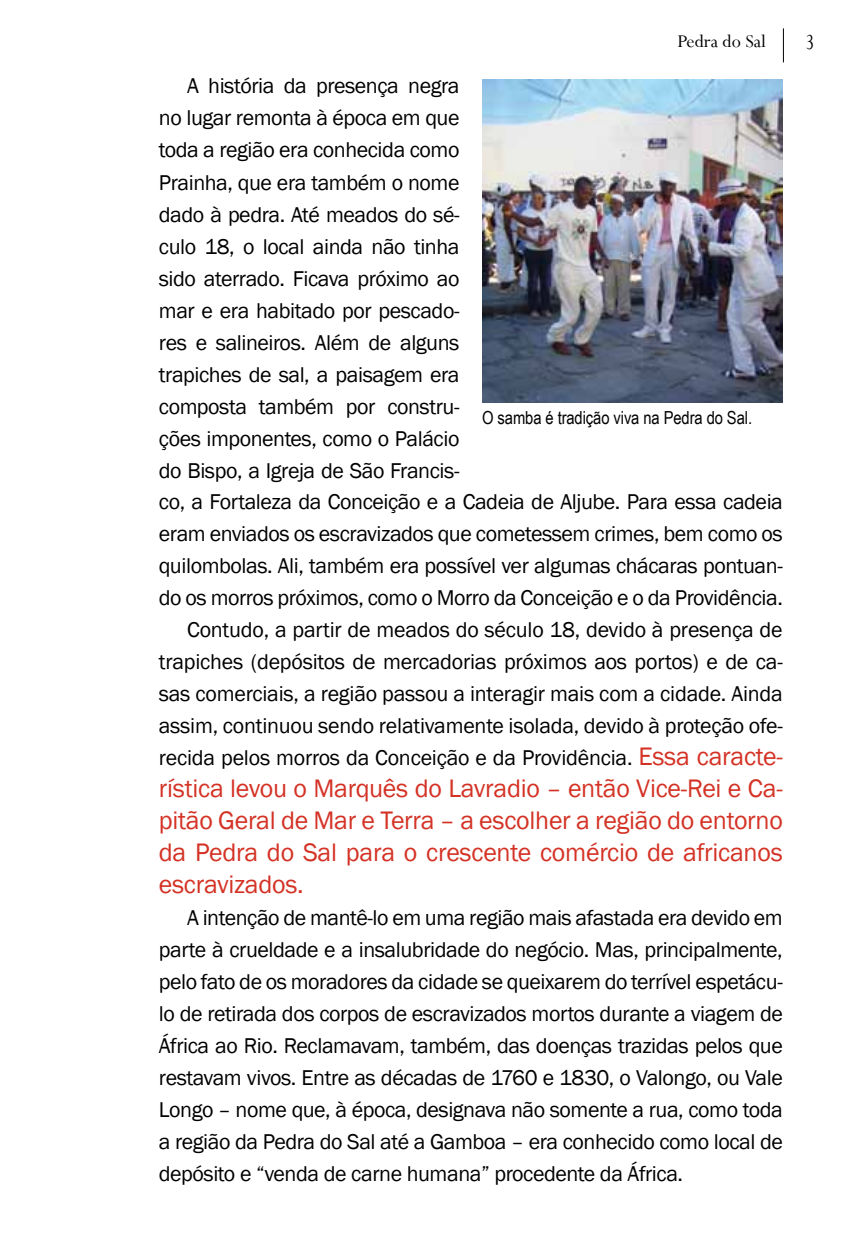
<style>
.page{position:relative;width:851px;height:1248px;background:#fff}
.page>*{position:absolute;margin:0;border:0;box-sizing:border-box;transform-origin:0 0}
.t1{font:26px/32px "Franklin Gothic";letter-spacing:-.01em;color:#d43225;text-align:justify}
.t2{font:24px "Perpetua";color:#000;scale:.8 1}
.t3{font:22px/32px "Franklin Gothic";letter-spacing:-.02em;color:#000;text-align:justify}
.t4{font:20px "Perpetua";color:#000}
.t5{font:18px "Arial Narrow";letter-spacing:-.005em;color:#000}
.s1{font-size:26px;color:#d43225}
</style>
<div class="page">
<hr style="left:782px;top:28px;width:1px;height:34px;background:#000">
<img style="left:482px;top:79px;width:300px;height:324px">
<p class="t3" style="left:159px;top:71px;width:302px;text-indent:28px">A história da presença negra no lugar remonta à época em que toda a região era conhecida como Prainha, que era também o nome dado à pedra. Até meados do sé&shy;culo 18, o local ainda não tinha sido aterrado. Ficava próximo ao mar e era habitado por pescado&shy;res e salineiros. Além de alguns trapiches de sal, a paisagem era composta também por constru&shy;ções imponentes, como o Palácio do Bispo, a Igreja de São Francis-</p>
<p class="t4" style="left:677px;top:28px;width:90px">Pedra do Sal</p>
<p class="t2" style="left:805px;top:27px;width:12px">3</p>
<p class="t5" style="left:482px;top:405px;width:271px">O samba é tradição viva na Pedra do Sal.</p>
<p class="t3" style="left:159px;top:486px;width:625px;text-align:right">co, a Fortaleza da Conceição e a Cadeia de Aljube. Para essa cadeia eram enviados os escravizados que cometessem crimes, bem como os quilombolas. Ali, também era possível ver algumas chácaras pontuan&shy;do os morros próximos, como o Morro da Conceição e o da Providência.<br>Contudo, a partir de meados do século 18, devido à presença de trapiches (depósitos de mercadorias próximos aos portos) e de ca&shy;sas comerciais, a região passou a interagir mais com a cidade. Ainda assim, continuou sendo relativamente isolada, devido à proteção ofe&shy;recida pelos morros da Conceição e da Providência. <span class="s1">Essa caracte-</span></p>
<p class="t1" style="left:159px;top:773px;width:625px">rística levou o Marquês do Lavradio – então Vice-Rei e Ca&shy;pitão Geral de Mar e Terra – a escolher a região do entorno da Pedra do Sal para o crescente comércio de africanos escravizados.</p>
<p class="t3" style="left:159px;top:902px;width:625px;text-indent:28px">A intenção de mantê-lo em uma região mais afastada era devido em parte à crueldade e a insalubridade do negócio. Mas, principalmente, pelo fato de os moradores da cidade se queixarem do terrível espetácu&shy;lo de retirada dos corpos de escravizados mortos durante a viagem de África ao Rio. Reclamavam, também, das doenças trazidas pelos que restavam vivos. Entre as décadas de 1760 e 1830, o Valongo, ou Vale Longo – nome que, à época, designava não somente a rua, como toda a região da Pedra do Sal até a Gamboa – era conhecido como local de depósito e “venda de carne humana” procedente da África.</p>
</div>
